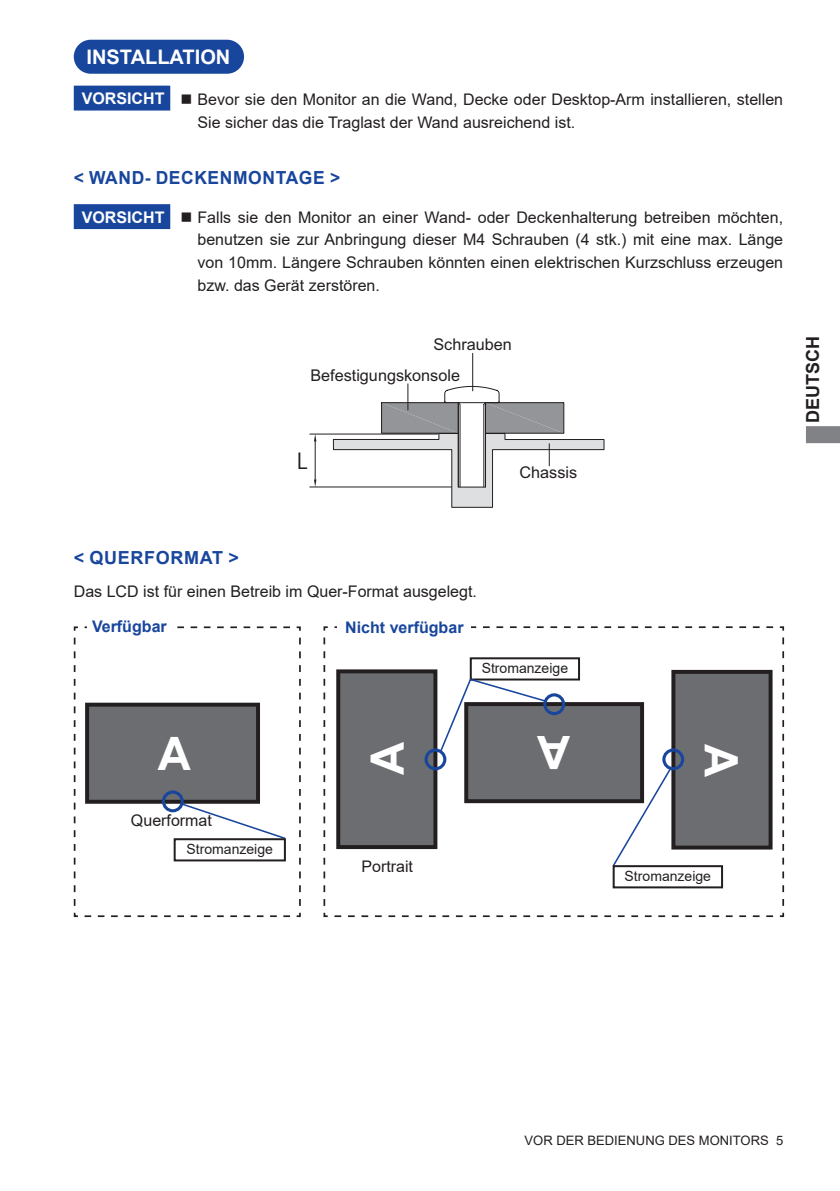
<style>
.page{position:relative;width:840px;height:1191px;background:#fff}
.page>*{position:absolute;margin:0;border:0;box-sizing:border-box;transform-origin:0 0}
.t1{font:700 46px "Arial";color:#fff}
.t2{font:21.6px "Koz Go Pro Regular 90 msp RKSJ H";color:#231f20}
.t3{font:700 20px "Arial";color:#fff}
.t4{font:700 18px "Arial";letter-spacing:.035em;color:#18469d}
.t5{font:700 18px "Arial";color:#231f20}
.t6{font:16.2px/30.8px "Arial";color:#231f20}
.t7{font:16px/22.6px "Arial";color:#231f20;text-align:justify}
.t8{font:700 16px "Arial";color:#18469d}
.t9{font:700 16px "Arial";color:#fff}
.t10{font:14px "Arial";color:#231f20}
.t11{font:13px "Arial";color:#231f20}
</style>
<div class="page">
<svg style="left:806px;top:426px;width:33px;height:17px"></svg>
<svg style="left:309px;top:353px;width:295px;height:155px"></svg>
<div style="left:75px;top:41px;width:168px;height:32px;background:#18469d;border-radius:16px"></div>
<div style="left:74px;top:40px;width:170px;height:34px;border:2px solid #18469d;border-radius:16px"></div>
<svg style="left:73px;top:626px;width:228px;height:292px"></svg>
<div style="left:87px;top:704px;width:171px;height:97px;background:#6c6d70"></div>
<div style="left:85px;top:702px;width:175px;height:101px;border:4px solid #231f20"></div>
<div style="left:87px;top:618px;width:84px;height:19px;background:#fff"></div>
<div style="left:162px;top:790px;width:22px;height:22px;border:3px solid #18469d;border-radius:50%"></div>
<svg style="left:179px;top:802px;width:107px;height:36px"></svg>
<div style="left:173px;top:838px;width:113px;height:23px;border:2px solid #231f20"></div>
<svg style="left:323px;top:626px;width:461px;height:292px"></svg>
<div style="left:466px;top:704px;width:175px;height:97px;background:#6c6d70"></div>
<div style="left:464px;top:702px;width:179px;height:101px;border:4px solid #231f20"></div>
<div style="left:338px;top:671px;width:97px;height:176px;background:#6c6d70"></div>
<div style="left:336px;top:669px;width:101px;height:180px;border:4px solid #231f20"></div>
<div style="left:337px;top:619px;width:134px;height:22px;background:#fff"></div>
<div style="left:673px;top:672px;width:97px;height:175px;background:#6c6d70"></div>
<div style="left:671px;top:670px;width:101px;height:179px;border:4px solid #231f20"></div>
<div style="left:424px;top:748px;width:22px;height:22px;border:3px solid #18469d;border-radius:50%"></div>
<div style="left:469px;top:657px;width:110px;height:23px;border:2px solid #231f20"></div>
<div style="left:543px;top:693px;width:22px;height:22px;border:3px solid #18469d;border-radius:50%"></div>
<svg style="left:438px;top:677px;width:108px;height:77px"></svg>
<div style="left:662px;top:748px;width:21px;height:22px;border:3px solid #18469d;border-radius:50%"></div>
<svg style="left:611px;top:766px;width:61px;height:101px"></svg>
<div style="left:612px;top:865px;width:110px;height:23px;border:2px solid #231f20"></div>
<div style="left:74px;top:86px;width:96px;height:25px;background:#18469d;border:2px solid #18469d"></div>
<div style="left:74px;top:204px;width:96px;height:25px;background:#18469d;border:2px solid #18469d"></div>
<p class="t3" style="left:86px;top:43px;width:145px">INSTALLATION</p>
<p class="t9" style="left:82px;top:87px;width:84px">VORSICHT</p>
<p class="t7" style="left:197px;top:88px;width:587px;text-indent:-17px">■ Bevor sie den Monitor an die Wand, Decke oder Desktop-Arm installieren, stellen<br>Sie sicher das die Traglast der Wand ausreichend ist.</p>
<p class="t4" style="left:74px;top:165px;width:268px">&lt; WAND- DECKENMONTAGE &gt;</p>
<p class="t9" style="left:82px;top:206px;width:84px">VORSICHT</p>
<p class="t7" style="left:197px;top:206px;width:587px;text-indent:-17px">■ Falls sie den Monitor an einer Wand- oder Deckenhalterung betreiben möchten, benutzen sie zur Anbringung dieser M4 Schrauben (4 stk.) mit eine max. Länge von 10mm. Längere Schrauben könnten einen elektrischen Kurzschluss erzeugen bzw. das Gerät zerstören.</p>
<p class="t6" style="left:310px;top:329px;width:203px;text-indent:123px">Schrauben<br>Befestigungskonsole</p>
<h2 class="t2" style="left:297px;top:447px;width:12px">L</h2>
<p class="t6" style="left:519px;top:456px;width:59px">Chassis</p>
<p class="t5" style="left:799px;top:422px;width:88px;rotate:-90deg">DEUTSCH</p>
<p class="t4" style="left:74px;top:545px;width:167px">&lt; QUERFORMAT &gt;</p>
<p class="t7" style="left:74px;top:580px;width:404px">Das LCD ist für einen Betreib im Quer-Format ausgelegt.</p>
<p class="t8" style="left:92px;top:615px;width:76px">Verfügbar</p>
<p class="t7" style="left:131px;top:808px;width:82px">Querformat</p>
<p class="t10" style="left:186px;top:839px;width:88px">Stromanzeige</p>
<p class="t8" style="left:345px;top:616px;width:120px">Nicht verfügbar</p>
<p class="t10" style="left:481px;top:658px;width:88px">Stromanzeige</p>
<h1 class="t1" style="left:355px;top:775px;width:35px;rotate:-90deg">A</h1>
<h1 class="t1" style="left:570px;top:785px;width:35px;rotate:-180deg">A</h1>
<p class="t7" style="left:361px;top:855px;width:53px">Portrait</p>
<h1 class="t1" style="left:753px;top:744px;width:35px;rotate:90deg">A</h1>
<p class="t10" style="left:624px;top:866px;width:88px">Stromanzeige</p>
<p class="t11" style="left:524px;top:1131px;width:260px">VOR DER BEDIENUNG DES MONITORS 5</p>
</div>
